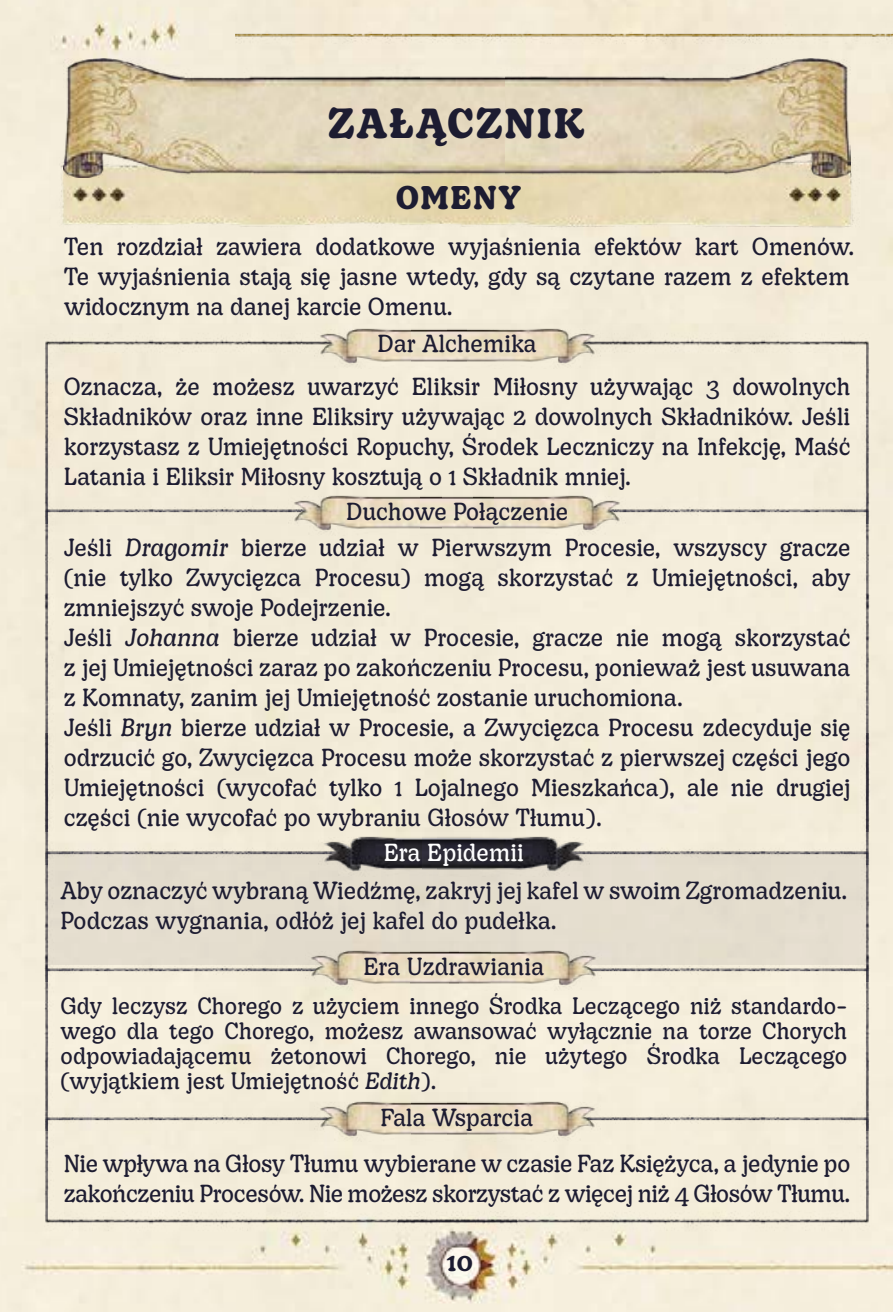
<style>
.page{position:relative;width:893px;height:1312px;background:#fff}
.page>*{position:absolute;margin:0;border:0;box-sizing:border-box;transform-origin:0 0}
.t1{font:700 40px "Decoy";letter-spacing:.06em;color:#1d1c31}
.t2{font:700 31.25px "Decoy";letter-spacing:.05em;color:#1d1c31}
.t3{font:500 25px "Decoy";color:#1c1c31}
.t4{font:300 23.5px/30px "Decoy";letter-spacing:-.005em;color:#1d1c31}
.t5{font:300 23.5px "Decoy";letter-spacing:-.005em;color:#fff}
.t6{font:300 22.5px/25px "Decoy";letter-spacing:-.005em;color:#1d1c31;text-align:justify}
.s1{font-style:italic}
</style>
<div class="page">
<img style="left:0;top:0;width:893px;height:1311px">
<img style="left:235px;top:14px;width:658px;height:34px">
<img style="left:50px;top:158px;width:814px;height:72px">
<img style="left:64px;top:58px;width:252px;height:120px">
<img style="left:316px;top:58px;width:190px;height:120px">
<img style="left:506px;top:58px;width:344px;height:120px">
<img style="left:25px;top:830px;width:373px;height:410px">
<div style="left:25px;top:323px;width:373px;height:507px;background:#f2ebd8"></div>
<img style="left:398px;top:830px;width:492px;height:410px">
<div style="left:398px;top:323px;width:492px;height:507px;background:#f3ecda"></div>
<img style="left:25px;top:501px;width:264px;height:22px">
<img style="left:625px;top:501px;width:265px;height:22px">
<img style="left:25px;top:843px;width:293px;height:21px">
<img style="left:589px;top:843px;width:301px;height:21px">
<img style="left:25px;top:959px;width:281px;height:22px">
<img style="left:602px;top:959px;width:288px;height:22px">
<img style="left:25px;top:1108px;width:289px;height:21px">
<img style="left:600px;top:1108px;width:290px;height:21px">
<img style="left:499px;top:827px;width:90px;height:49px">
<img style="left:318px;top:827px;width:105px;height:49px">
<img style="left:423px;top:827px;width:76px;height:49px">
<img style="left:490px;top:941px;width:112px;height:48px">
<img style="left:306px;top:941px;width:104px;height:48px">
<img style="left:410px;top:941px;width:80px;height:48px">
<img style="left:511px;top:320px;width:89px;height:49px">
<img style="left:314px;top:320px;width:98px;height:49px">
<img style="left:412px;top:320px;width:99px;height:49px">
<img style="left:493px;top:486px;width:132px;height:49px">
<img style="left:289px;top:486px;width:132px;height:49px">
<img style="left:421px;top:486px;width:72px;height:49px">
<img style="left:511px;top:1092px;width:89px;height:49px">
<img style="left:314px;top:1092px;width:98px;height:49px">
<img style="left:412px;top:1092px;width:99px;height:49px">
<h1 class="t1" style="left:329px;top:92px;width:258px">ZAŁĄCZNIK</h1>
<h2 class="t2" style="left:396px;top:173px;width:127px">OMENY</h2>
<p class="t4" style="left:64px;top:230px;width:792px">Ten rozdział zawiera dodatkowe wyjaśnienia efektów kart Omenów.<br>Te wyjaśnienia stają się jasne wtedy, gdy są czytane razem z efektem widocznym na danej karcie Omenu.</p>
<p class="t4" style="left:377px;top:327px;width:161px">Dar Alchemika</p>
<p class="t4" style="left:64px;top:369px;width:788px;text-align:justify">Oznacza, że możesz uwarzyć Eliksir Miłosny używając 3 dowolnych Składników oraz inne Eliksiry używając 2 dowolnych Składników. Jeśli korzystasz z Umiejętności Ropuchy, Środek Leczniczy na Infekcję, Maść Latania i Eliksir Miłosny kosztują o 1 Składnik mniej.</p>
<p class="t4" style="left:346px;top:494px;width:223px">Duchowe Połączenie</p>
<p class="t4" style="left:64px;top:531px;width:788px">Jeśli <span class="s1">Dragomir</span> bierze udział w Pierwszym Procesie, wszyscy gracze (nie tylko Zwycięzca Procesu) mogą skorzystać z Umiejętności, aby zmniejszyć swoje Podejrzenie.<br>Jeśli <span class="s1">Johanna</span> bierze udział w Procesie, gracze nie mogą skorzystać z jej Umiejętności zaraz po zakończeniu Procesu, ponieważ jest usuwana z Komnaty, zanim jej Umiejętność zostanie uruchomiona.<br>Jeśli <span class="s1">Bryn</span> bierze udział w Procesie, a Zwycięzca Procesu zdecyduje się odrzucić go, Zwycięzca Procesu może skorzystać z pierwszej części jego Umiejętności (wycofać tylko 1 Lojalnego Mieszkańca), ale nie drugiej części (nie wycofać po wybraniu Głosów Tłumu).</p>
<p class="t5" style="left:384px;top:835px;width:142px">Era Epidemii</p>
<p class="t4" style="left:61px;top:874px;width:788px">Aby oznaczyć wybraną Wiedźmę, zakryj jej kafel w swoim Zgromadzeniu.<br>Podczas wygnania, odłóż jej kafel do pudełka.</p>
<p class="t4" style="left:363px;top:950px;width:182px">Era Uzdrawiania</p>
<p class="t6" style="left:61px;top:991px;width:788px">Gdy leczysz Chorego z użyciem innego Środka Leczącego niż standardo&shy;wego dla tego Chorego, możesz awansować wyłącznie na torze Chorych odpowiadającemu żetonowi Chorego, nie użytego Środka Leczącego (wyjątkiem jest Umiejętność <span class="s1">Edith</span>).</p>
<p class="t4" style="left:380px;top:1100px;width:155px">Fala Wsparcia</p>
<p class="t4" style="left:64px;top:1146px;width:788px">Nie wpływa na Głosy Tłumu wybierane w czasie Faz Księżyca, a jedynie po zakończeniu Procesów. Nie możesz skorzystać z więcej niż 4 Głosów Tłumu.</p>
<p class="t3" style="left:447px;top:1242px;width:28px">10</p>
</div>
